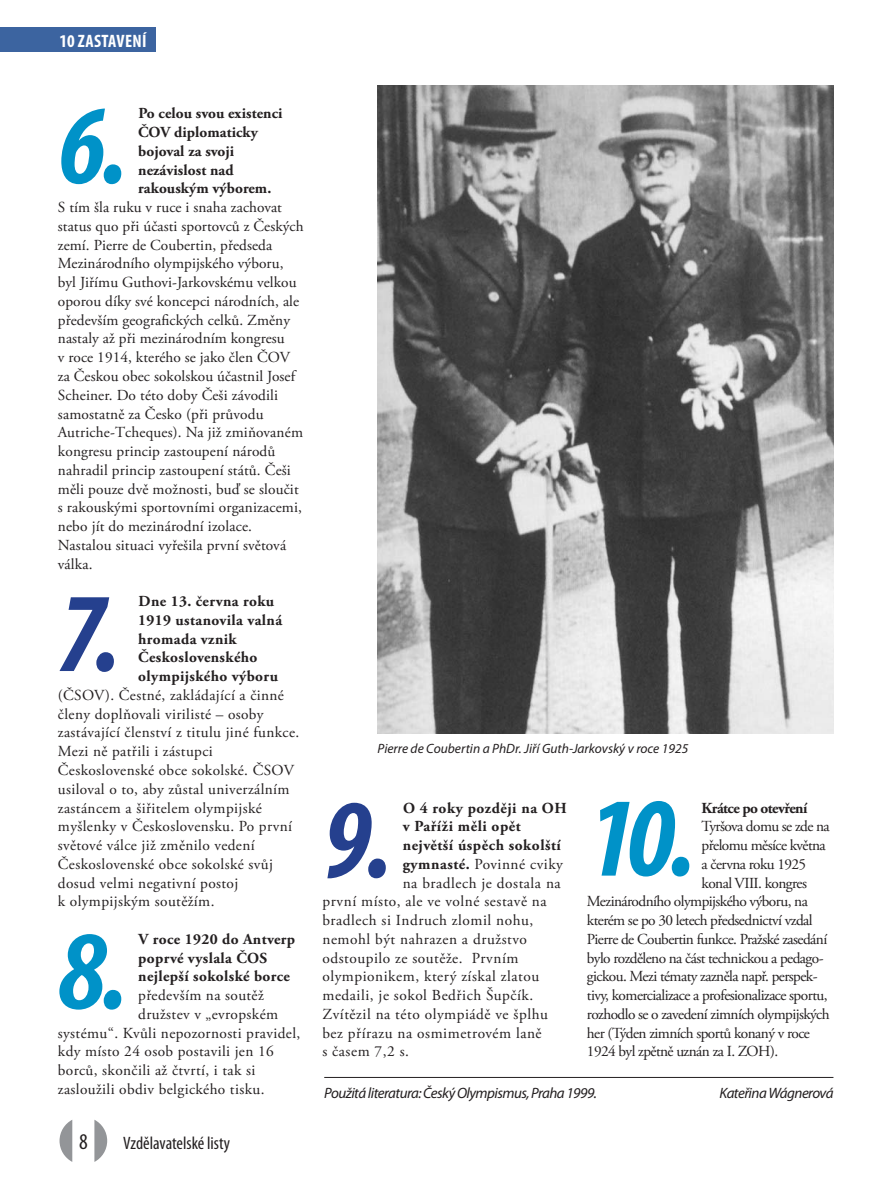
<style>
.page{position:relative;width:893px;height:1187px;background:#fff}
.page>*{position:absolute;margin:0;border:0;box-sizing:border-box;transform-origin:0 0}
.t1{font:italic 700 condensed 113.4px "Myriad Pro";color:#0092c8}
.t2{font:italic 700 condensed 113.4px "Myriad Pro";color:#25408e}
.t3{font:condensed 22.5px "Myriad Pro";color:#231f20}
.t4{font:condensed 18px "Myriad Pro";color:#231f20}
.t5{font:700 condensed 18px "Myriad Pro";letter-spacing:.02em;color:#fff}
.t6{font:15.3px/18.8px "Adobe Garamond Pro";letter-spacing:.01em;color:#231f20}
.t7{font:15.3px "Adobe Garamond Pro";letter-spacing:-.035em;color:#231f20}
.t8{font:15.3px "Adobe Garamond Pro";letter-spacing:.035em;color:#231f20}
.t9{font:700 15.3px/18.8px "Adobe Garamond Pro";letter-spacing:.025em;color:#231f20}
.t10{font:700 15.3px/18.8px "Adobe Garamond Pro";letter-spacing:.005em;color:#231f20}
.t11{font:700 15.3px "Adobe Garamond Pro";letter-spacing:-.035em;color:#231f20}
.t12{font:italic 15px "Myriad Pro";letter-spacing:-.035em;color:#231f20}
.t13{font:italic 13.5px "Myriad Pro";color:#231f20}
.s1{font-weight:700}
</style>
<div class="page">
<img style="left:378px;top:85px;width:455px;height:648px">
<hr style="left:324px;top:1076px;width:509px;height:1px;background:#231f20">
<svg style="left:60px;top:1120px;width:47px;height:41px"></svg>
<div style="left:1px;top:28px;width:155px;height:24px;background:#3c64a0"></div>
<p class="t5" style="left:60px;top:35px;width:89px">10 ZASTAVENÍ</p>
<h1 class="t1" style="left:58px;top:104px;width:71px">6.</h1>
<p class="t10" style="left:138px;top:105px;width:146px">Po celou svou existenci<br>ČOV diplomaticky bojoval za svoji nezávislost nad rakouským výborem.</p>
<p class="t6" style="left:58px;top:199px;width:247px">S tím šla ruku v ruce i snaha zachovat status quo při účasti sportovců z Českých zemí. Pierre de Coubertin, předseda Mezinárodního olympijského výboru, byl Jiřímu Guthovi-Jarkovskému velkou oporou díky své koncepci národních, ale především geografických celků. Změny nastaly až při mezinárodním kongresu<br>v roce 1914, kterého se jako člen ČOV za Českou obec sokolskou účastnil Josef Scheiner. Do této doby Češi závodili samostatně za Česko (při průvodu Autriche-Tcheques). Na již zmiňovaném kongresu princip zastoupení národů nahradil princip zastoupení států. Češi měli pouze dvě možnosti, buď se sloučit s rakouskými sportovními organizacemi, nebo jít do mezinárodní izolace.<br>Nastalou situaci vyřešila první světová válka.</p>
<h1 class="t2" style="left:58px;top:592px;width:64px">7.</h1>
<p class="t9" style="left:138px;top:593px;width:145px">Dne 13. června roku<br>1919 ustanovila valná hromada vznik<br>Československého olympijského výboru</p>
<p class="t6" style="left:58px;top:687px;width:243px">(ČSOV). Čestné, zakládající a činné členy doplňovali virilisté – osoby zastávající členství z titulu jiné funkce.<br>Mezi ně patřili i zástupci Československé obce sokolské. ČSOV usiloval o to, aby zůstal univerzálním zastáncem a šiřitelem olympijské myšlenky v Československu. Po první světové válce již změnilo vedení Československé obce sokolské svůj dosud velmi negativní postoj<br>k olympijským soutěžím.</p>
<h1 class="t1" style="left:58px;top:929px;width:71px">8.</h1>
<p class="t9" style="left:138px;top:930px;width:158px">V roce 1920 do Antverp poprvé vyslala ČOS nejlepší sokolské borce</p>
<p class="t6" style="left:138px;top:987px;width:127px">především na soutěž</p>
<p class="t6" style="left:138px;top:1005px;width:141px">družstev v „evropském</p>
<p class="t6" style="left:58px;top:1024px;width:244px">systému“. Kvůli nepozornosti pravidel,</p>
<p class="t6" style="left:58px;top:1043px;width:217px">kdy místo 24 osob postavili jen 16</p>
<p class="t6" style="left:58px;top:1062px;width:199px">borců, skončili až čtvrtí, i tak si</p>
<p class="t6" style="left:58px;top:1080px;width:208px">zasloužili obdiv belgického tisku.</p>
<h2 class="t3" style="left:79px;top:1132px;width:10px">8</h2>
<p class="t4" style="left:123px;top:1136px;width:108px">Vzdělavatelské listy</p>
<p class="t13" style="left:378px;top:743px;width:312px">Pierre de Coubertin a PhDr. Jiří Guth-Jarkovský v roce 1925</p>
<h1 class="t1" style="left:587px;top:796px;width:110px">10.</h1>
<p class="t11" style="left:701px;top:801px;width:107px">Krátce po otevření</p>
<h1 class="t2" style="left:322px;top:798px;width:71px">9.</h1>
<p class="t9" style="left:403px;top:799px;width:165px">O 4 roky později na OH</p>
<p class="t9" style="left:403px;top:818px;width:120px">v Paříži měli opět</p>
<p class="t9" style="left:403px;top:837px;width:160px">největší úspěch sokolští</p>
<p class="t8" style="left:403px;top:857px;width:162px"><span class="s1">gymnasté.</span> Povinné cviky</p>
<p class="t8" style="left:403px;top:876px;width:160px">na bradlech je dostala na</p>
<p class="t8" style="left:322px;top:895px;width:226px">první místo, ale ve volné sestavě na</p>
<p class="t8" style="left:322px;top:914px;width:212px">bradlech si Indruch zlomil nohu,</p>
<p class="t8" style="left:322px;top:932px;width:206px">nemohl být nahrazen a družstvo</p>
<p class="t8" style="left:322px;top:951px;width:198px">odstoupilo ze soutěže. Prvním</p>
<p class="t8" style="left:322px;top:970px;width:218px">olympionikem, který získal zlatou</p>
<p class="t8" style="left:322px;top:989px;width:212px">medaili, je sokol Bedřich Šupčík.</p>
<p class="t8" style="left:322px;top:1007px;width:227px">Zvítězil na této olympiádě ve šplhu</p>
<p class="t8" style="left:322px;top:1026px;width:221px">bez přírazu na osmimetrovém laně</p>
<p class="t6" style="left:322px;top:1043px;width:88px">s časem 7,2 s.</p>
<p class="t7" style="left:702px;top:820px;width:130px">Tyršova domu se zde na</p>
<p class="t7" style="left:702px;top:839px;width:126px">přelomu měsíce května</p>
<p class="t7" style="left:702px;top:857px;width:106px">a června roku 1925</p>
<p class="t7" style="left:702px;top:876px;width:107px">konal VIII. kongres</p>
<p class="t7" style="left:587px;top:895px;width:222px">Mezinárodního olympijského výboru, na</p>
<p class="t7" style="left:587px;top:914px;width:227px">kterém se po 30 letech předsednictví vzdal</p>
<p class="t7" style="left:587px;top:932px;width:242px">Pierre de Coubertin funkce. Pražské zasedání</p>
<p class="t7" style="left:587px;top:951px;width:238px">bylo rozděleno na část technickou a pedago-</p>
<p class="t7" style="left:587px;top:970px;width:232px">gickou. Mezi tématy zazněla např. perspek-</p>
<p class="t7" style="left:587px;top:989px;width:242px">tivy, komercializace a profesionalizace sportu,</p>
<p class="t7" style="left:587px;top:1007px;width:244px">rozhodlo se o zavedení zimních olympijských</p>
<p class="t7" style="left:587px;top:1026px;width:224px">her (Týden zimních sportů konaný v roce</p>
<p class="t7" style="left:587px;top:1045px;width:193px">1924 byl zpětně uznán za I. ZOH).</p>
<p class="t12" style="left:324px;top:1087px;width:274px">Použitá literatura: Český Olympismus, Praha 1999.</p>
<p class="t12" style="left:719px;top:1087px;width:116px">Kateřina Wágnerová</p>
</div>
